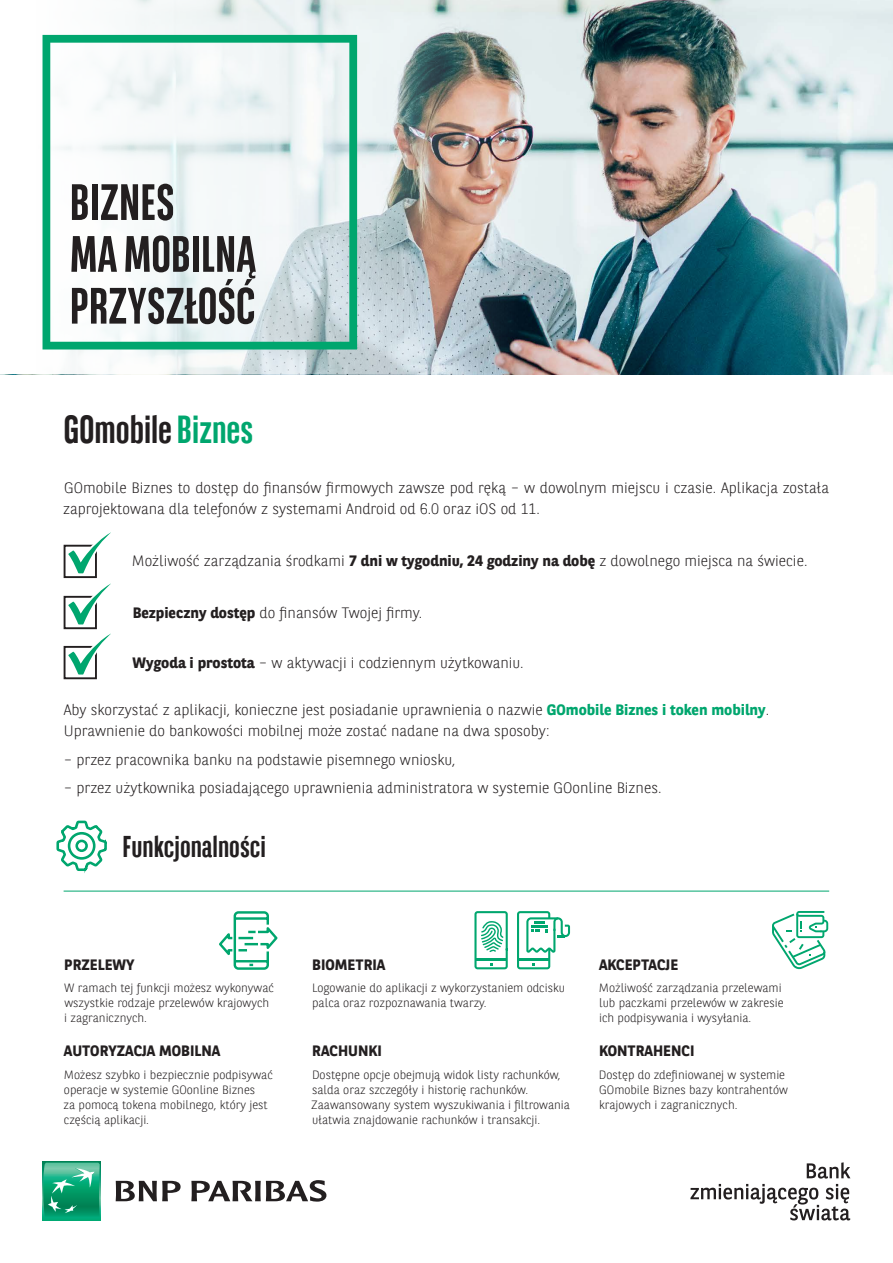
<style>
.page{position:relative;width:893px;height:1263px;background:#fff}
.page>*{position:absolute;margin:0;border:0;box-sizing:border-box;transform-origin:0 0}
.t1{font:700 51px/51.8px "BNPP Sans Condensed";color:#231f20}
.t2{font:700 39px "BNPP Sans Condensed";color:#231f20}
.t3{font:700 30px "BNPP Sans Condensed";color:#231f20}
.t4{font:300 15px/21px "BNPP Sans";color:#231f20}
.t5{font:700 15px "BNPP Sans";color:#231f20}
.t6{font:300 12px/15px "BNPP Sans";color:#231f20}
.s1{color:#00a66e}
.s2{font-weight:700}
.s3{font-weight:700;color:#00a66e}
</style>
<div class="page">
<svg style="left:116px;top:1181px;width:65px;height:20px"></svg>
<svg style="left:191px;top:1180px;width:135px;height:21px"></svg>
<svg style="left:42px;top:1161px;width:59px;height:59px"></svg>
<svg style="left:43px;top:1163px;width:57px;height:55px;background:#2dab82"></svg>
<img style="left:42px;top:0;width:851px;height:374px">
<svg style="left:690px;top:1184px;width:160px;height:36px"></svg>
<svg style="left:807px;top:1162px;width:43px;height:16px"></svg>
<div style="left:64px;top:646px;width:33px;height:33px;border:2px solid #231f20"></div>
<svg style="left:64px;top:532px;width:47px;height:145px"></svg>
<hr style="left:64px;top:891px;width:765px;height:1px;background:#00a66e">
<svg style="left:56px;top:820px;width:51px;height:53px"></svg>
<svg style="left:474px;top:911px;width:34px;height:58px"></svg>
<svg style="left:517px;top:911px;width:53px;height:58px"></svg>
<svg style="left:772px;top:911px;width:56px;height:58px"></svg>
<svg style="left:219px;top:911px;width:59px;height:59px"></svg>
<svg style="left:43px;top:35px;width:314px;height:314px;fill:#f3f7f8"></svg>
<h1 class="t1" style="left:70px;top:176px;width:188px">BIZNES<br>MA MOBILNĄ<br>PRZYSZŁOŚĆ</h1>
<h2 class="t2" style="left:64px;top:407px;width:191px">GOmobile <span class="s1">Biznes</span></h2>
<p class="t4" style="left:63px;top:476px;width:767px">GOmobile Biznes to dostęp do finansów firmowych zawsze pod ręką – w dowolnym miejscu i czasie. Aplikacja została zaprojektowana dla telefonów z systemami Android od 6.0 oraz iOS od 11.</p>
<p class="t4" style="left:132px;top:550px;width:677px">Możliwość zarządzania środkami <span class="s2">7 dni w tygodniu, 24 godziny na dobę</span> z dowolnego miejsca na świecie.</p>
<p class="t4" style="left:133px;top:601px;width:291px"><span class="s2">Bezpieczny dostęp</span> do finansów Twojej firmy.</p>
<p class="t4" style="left:133px;top:651px;width:392px"><span class="s2">Wygoda i prostota</span> – w aktywacji i codziennym użytkowaniu.</p>
<p class="t4" style="left:64px;top:699px;width:707px">Aby skorzystać z aplikacji, konieczne jest posiadanie uprawnienia o nazwie <span class="s3">GOmobile Biznes i token mobilny</span>.<br>Uprawnienie do bankowości mobilnej może zostać nadane na dwa sposoby:</p>
<p class="t4" style="left:64px;top:748px;width:393px">– przez pracownika banku na podstawie pisemnego wniosku,</p>
<p class="t4" style="left:64px;top:777px;width:599px">– przez użytkownika posiadającego uprawnienia administratora w systemie GOonline Biznes.</p>
<h3 class="t3" style="left:123px;top:829px;width:145px">Funkcjonalności</h3>
<p class="t5" style="left:64px;top:954px;width:72px">PRZELEWY</p>
<p class="t6" style="left:64px;top:980px;width:211px">W ramach tej funkcji możesz wykonywać wszystkie rodzaje przelewów krajowych i zagranicznych.</p>
<p class="t5" style="left:64px;top:1041px;width:158px">AUTORYZACJA MOBILNA</p>
<p class="t6" style="left:64px;top:1066px;width:211px">Możesz szybko i bezpiecznie podpisywać operacje w systemie GOonline Biznes<br>za pomocą tokena mobilnego, który jest częścią aplikacji.</p>
<p class="t5" style="left:312px;top:954px;width:75px">BIOMETRIA</p>
<p class="t6" style="left:312px;top:980px;width:254px">Logowanie do aplikacji z wykorzystaniem odcisku palca oraz rozpoznawania twarzy.</p>
<p class="t5" style="left:312px;top:1041px;width:71px">RACHUNKI</p>
<p class="t6" style="left:311px;top:1066px;width:260px">Dostępne opcje obejmują widok listy rachunków, salda oraz szczegóły i historię rachunków.<br>Zaawansowany system wyszukiwania i filtrowania ułatwia znajdowanie rachunków i transakcji.</p>
<p class="t5" style="left:599px;top:954px;width:81px">AKCEPTACJE</p>
<p class="t6" style="left:599px;top:980px;width:186px">Możliwość zarządzania przelewami lub paczkami przelewów w zakresie ich podpisywania i wysyłania.</p>
<p class="t5" style="left:599px;top:1041px;width:97px">KONTRAHENCI</p>
<p class="t6" style="left:599px;top:1066px;width:190px">Dostęp do zdefiniowanej w systemie<br>GOmobile Biznes bazy kontrahentów krajowych i zagranicznych.</p>
</div>
